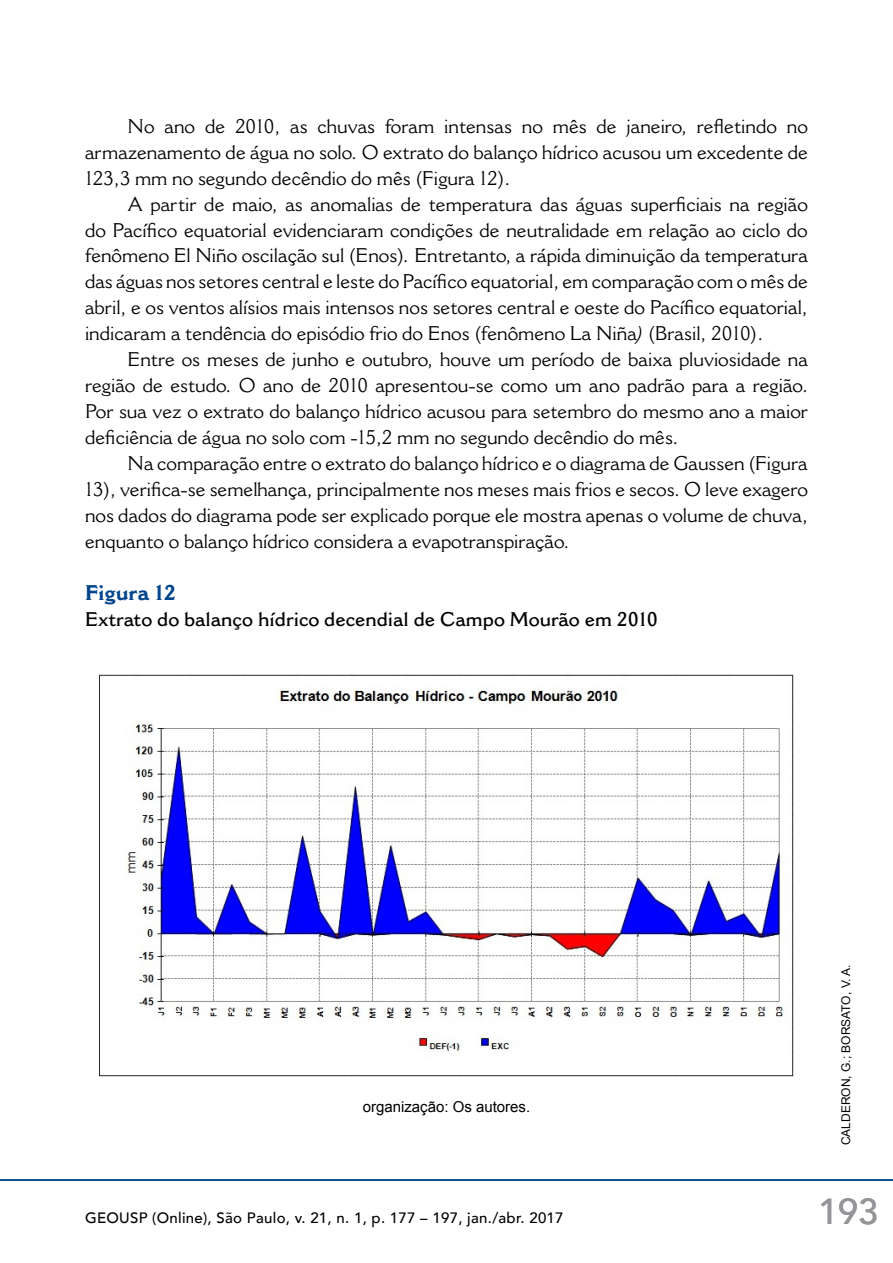
<style>
.page{position:relative;width:893px;height:1263px;background:#fff}
.page>*{position:absolute;margin:0;border:0;box-sizing:border-box;transform-origin:0 0}
.t1{font:500 36px "Avenir";color:#939598}
.t2{font:700 21px "Cantoria MT Std";color:#00458c}
.t3{font:19.5px/26px "Cantoria MT Std";color:#000;text-align:justify}
.t4{font:600 19.5px "Cantoria MT Std";color:#000}
.t5{font:500 15px "Avenir";letter-spacing:.02em;color:#000}
.t6{font:15px "Arial";color:#000}
.t7{font:12px "Arial";color:#000}
.s1{font-style:italic}
</style>
<div class="page">
<hr style="left:0;top:1179px;width:893px;height:2px;background:#00458c">
<img style="left:100px;top:674px;width:693px;height:403px">
<p class="t3" style="left:85px;top:113px;width:724px;text-indent:43px">No ano de 2010, as chuvas foram intensas no mês de janeiro, refletindo no armazenamento de água no solo. O extrato do balanço hídrico acusou um excedente de 123,3 mm no segundo decêndio do mês (Figura 12).</p>
<p class="t3" style="left:85px;top:191px;width:724px;text-indent:43px">A partir de maio, as anomalias de temperatura das águas superficiais na região do Pacífico equatorial evidenciaram condições de neutralidade em relação ao ciclo do fenômeno El Niño oscilação sul (Enos)<span class="s1">.</span> Entretanto, a rápida diminuição da temperatura das águas nos setores central e leste do Pacífico equatorial, em comparação com o mês de abril, e os ventos alísios mais intensos nos setores central e oeste do Pacífico equatorial, indicaram a tendência do episódio frio do Enos (fenômeno La Niña<span class="s1">)</span> (Brasil, 2010).</p>
<p class="t3" style="left:85px;top:346px;width:724px;text-indent:43px">Entre os meses de junho e outubro, houve um período de baixa pluviosidade na região de estudo. O ano de 2010 apresentou-se como um ano padrão para a região.<br>Por sua vez o extrato do balanço hídrico acusou para setembro do mesmo ano a maior deficiência de água no solo com -15,2 mm no segundo decêndio do mês.</p>
<p class="t3" style="left:85px;top:450px;width:724px;text-indent:43px">Na comparação entre o extrato do balanço hídrico e o diagrama de Gaussen (Figura 13), verifica-se semelhança, principalmente nos meses mais frios e secos. O leve exagero nos dados do diagrama pode ser explicado porque ele mostra apenas o volume de chuva, enquanto o balanço hídrico considera a evapotranspiração.</p>
<p class="t2" style="left:85px;top:580px;width:92px">Figura 12</p>
<p class="t4" style="left:85px;top:607px;width:574px">Extrato do balanço hídrico decendial de Campo Mourão em 2010</p>
<p class="t6" style="left:363px;top:1097px;width:169px">organização: Os autores.</p>
<p class="t5" style="left:85px;top:1204px;width:480px">GEOUSP (Online), São Paulo, v. 21, n. 1, p. 177 – 197, jan./abr. 2017</p>
<p class="t7" style="left:838px;top:1145px;width:183px;rotate:-90deg">CALDERON, G.; BORSATO, V. A.</p>
<h1 class="t1" style="left:818px;top:1180px;width:62px">193</h1>
</div>
